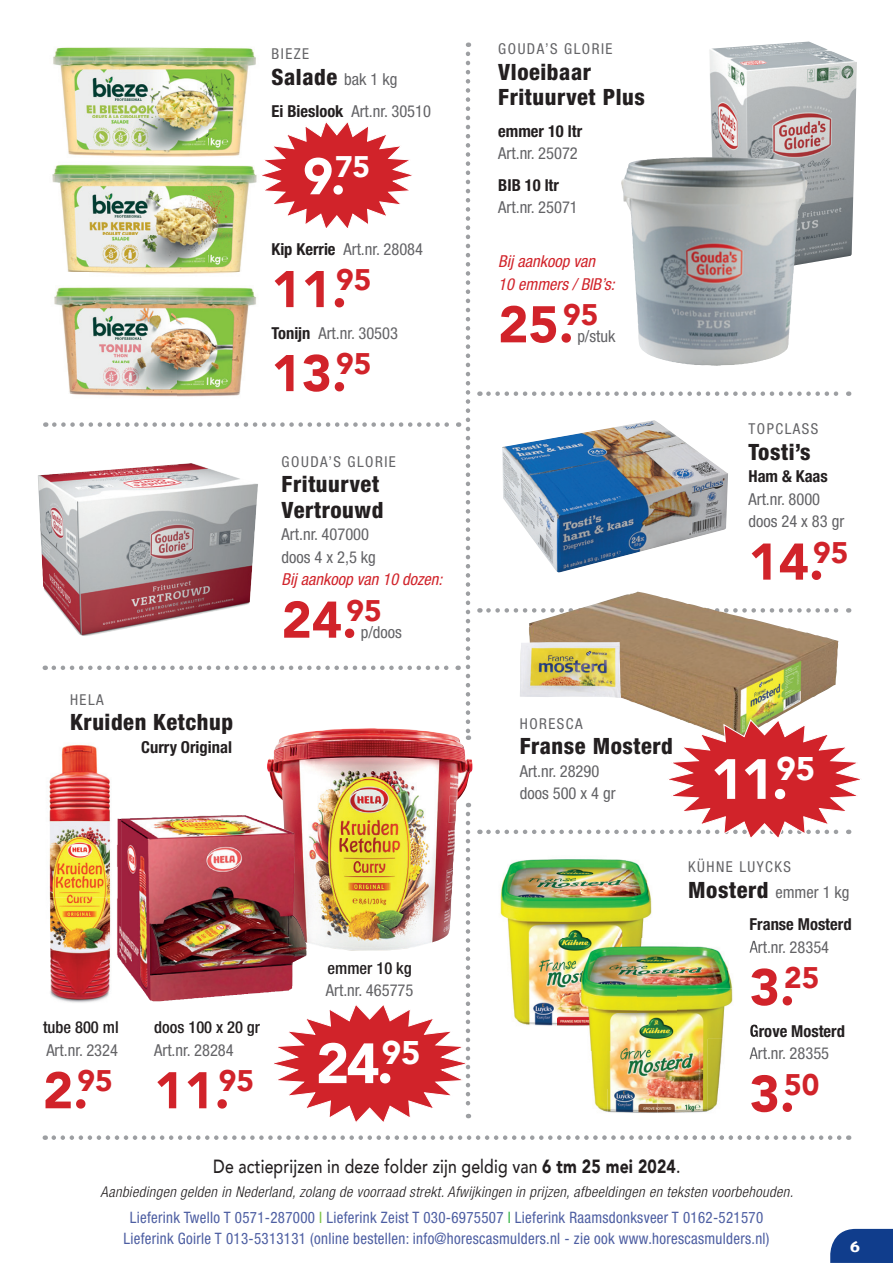
<style>
.page{position:relative;width:893px;height:1263px;background:#fff}
.page>*{position:absolute;margin:0;border:0;box-sizing:border-box;transform-origin:0 0}
.t1{font:900 56.1px "Avenir";color:#fff}
.t2{font:900 51px "Avenir";color:#d1232a}
.t3{font:900 51px "Avenir";color:#fff}
.t4{font:800 condensed 22.5px/25.5px "Helvetica Neue LT Pro";letter-spacing:.025em;color:#231f20}
.t5{font:500 19.05px "Avenir";letter-spacing:.01em;color:#231f20;scale:.83 1}
.t6{font:condensed 16.5px/22.5px "Helvetica Neue LT Pro";color:#636366}
.t7{font:700 condensed 16.5px "Helvetica Neue LT Pro";color:#231f20}
.t8{font:italic condensed 16.5px/22.5px "Helvetica Neue LT Pro";color:#d1232a}
.t9{font:500 condensed 16.5px "Helvetica Neue LT Pro";color:#231f20}
.t10{font:condensed 15.75px/21px "Helvetica Neue LT Pro";letter-spacing:.02em;color:#4d5ea2;text-align:center;scale:.95 1}
.t11{font:condensed 15px "Helvetica Neue LT Pro";letter-spacing:.1em;color:#636366}
.t12{font:900 15px "Signa Normal";color:#fff}
.t13{font:italic 300 condensed 14.85px "Helvetica Neue LT Pro";letter-spacing:.025em;color:#231f20}
.s1{font-weight:400;font-size:16.5px;color:#636366}
.s2{font-weight:700;color:#231f20}
.s3{font-weight:800;font-size:22.5px;color:#231f20}
.s4{font-weight:900}
.s5{color:#79c142}
.s6{color:#3ab54a}
</style>
<div class="page">
<svg style="left:830px;top:1229px;width:63px;height:34px;background:#1f4993"></svg>
<img style="left:55px;top:47px;width:199px;height:7px">
<img style="left:49px;top:778px;width:3px;height:66px">
<img style="left:49px;top:844px;width:3px;height:106px">
<img style="left:50px;top:950px;width:2px;height:46px">
<img style="left:38px;top:474px;width:14px;height:126px">
<img style="left:709px;top:42px;width:129px;height:12px">
<img style="left:52px;top:54px;width:809px;height:1086px">
<p class="t11" style="left:70px;top:691px;width:35px">HELA</p>
<h3 class="t4" style="left:70px;top:709px;width:165px">Kruiden Ketchup</h3>
<p class="t7" style="left:141px;top:737px;width:92px">Curry Original</p>
<p class="t11" style="left:271px;top:46px;width:39px">BIEZE</p>
<h3 class="t4" style="left:271px;top:64px;width:127px">Salade <span class="s1">bak 1 kg</span></h3>
<p class="t6" style="left:271px;top:99px;width:161px"><span class="s2">Ei Bieslook</span> Art.nr. 30510</p>
<h2 class="t3" style="left:303px;top:133px;width:69px">9.<sup>75</sup></h2>
<p class="t6" style="left:271px;top:237px;width:153px"><span class="s2">Kip Kerrie</span> Art.nr. 28084</p>
<h2 class="t2" style="left:271px;top:246px;width:101px">11.<sup>95</sup></h2>
<p class="t6" style="left:271px;top:321px;width:128px"><span class="s2">Tonijn</span> Art.nr. 30503</p>
<h2 class="t2" style="left:271px;top:330px;width:101px">13.<sup>95</sup></h2>
<p class="t11" style="left:282px;top:453px;width:116px">GOUDA’S GLORIE</p>
<h3 class="t4" style="left:282px;top:471px;width:103px">Frituurvet<br>Vertrouwd</h3>
<p class="t6" style="left:282px;top:523px;width:96px">Art.nr. 407000 doos 4 x 2,5 kg</p>
<p class="t8" style="left:282px;top:568px;width:162px">Bij aankoop van 10 dozen:</p>
<h2 class="t2" style="left:282px;top:576px;width:101px">24.<sup>95</sup></h2>
<p class="t6" style="left:361px;top:620px;width:43px">p/doos</p>
<p class="t11" style="left:498px;top:40px;width:116px">GOUDA’S GLORIE</p>
<h3 class="t4" style="left:498px;top:59px;width:148px">Vloeibaar<br>Frituurvet Plus</h3>
<p class="t7" style="left:498px;top:121px;width:85px">emmer 10 ltr</p>
<p class="t6" style="left:498px;top:142px;width:81px">Art.nr. 25072</p>
<p class="t7" style="left:498px;top:175px;width:62px">BIB 10 ltr</p>
<p class="t6" style="left:498px;top:196px;width:81px">Art.nr. 25071</p>
<p class="t8" style="left:498px;top:251px;width:118px">Bij aankoop van<br>10 emmers / BIB’s:</p>
<h2 class="t2" style="left:498px;top:281px;width:101px">25.<sup>95</sup></h2>
<p class="t6" style="left:577px;top:325px;width:40px">p/stuk</p>
<p class="t11" style="left:748px;top:420px;width:71px">TOPCLASS</p>
<h3 class="t4" style="left:748px;top:438px;width:64px">Tosti’s</h3>
<p class="t7" style="left:748px;top:466px;width:81px">Ham &amp; Kaas</p>
<p class="t6" style="left:748px;top:487px;width:97px">Art.nr. 8000 doos 24 x 83 gr</p>
<h2 class="t2" style="left:748px;top:518px;width:101px">14.<sup>95</sup></h2>
<p class="t11" style="left:520px;top:714px;width:64px">HORESCA</p>
<h3 class="t4" style="left:520px;top:733px;width:155px">Franse Mosterd</h3>
<p class="t6" style="left:520px;top:759px;width:97px">Art.nr. 28290 doos 500 x 4 gr</p>
<h1 class="t1" style="left:711px;top:731px;width:106px">11.<sup>95</sup></h1>
<p class="t9" style="left:43px;top:1017px;width:77px">tube 800 ml</p>
<p class="t6" style="left:46px;top:1038px;width:73px">Art.nr. 2324</p>
<h2 class="t2" style="left:43px;top:1047px;width:71px">2.<sup>95</sup></h2>
<p class="t9" style="left:154px;top:1017px;width:107px">doos 100 x 20 gr</p>
<p class="t6" style="left:154px;top:1038px;width:81px">Art.nr. 28284</p>
<h2 class="t2" style="left:154px;top:1047px;width:101px">11.<sup>95</sup></h2>
<p class="t9" style="left:328px;top:958px;width:86px">emmer 10 kg</p>
<p class="t6" style="left:326px;top:979px;width:89px">Art.nr. 465775</p>
<h1 class="t1" style="left:316px;top:1015px;width:106px">24.<sup>95</sup></h1>
<p class="t11" style="left:688px;top:858px;width:104px">KÜHNE LUYCKS</p>
<p class="t6" style="left:688px;top:880px;width:163px"><span class="s3">Mosterd</span> emmer 1 kg</p>
<p class="t7" style="left:750px;top:914px;width:103px">Franse Mosterd</p>
<p class="t6" style="left:750px;top:935px;width:81px">Art.nr. 28354</p>
<h2 class="t2" style="left:750px;top:944px;width:71px">3.<sup>25</sup></h2>
<p class="t7" style="left:750px;top:1021px;width:97px">Grove Mosterd</p>
<p class="t6" style="left:750px;top:1042px;width:81px">Art.nr. 28355</p>
<h2 class="t2" style="left:750px;top:1050px;width:71px">3.<sup>50</sup></h2>
<p class="t5" style="left:213px;top:1150px;width:564px">De actieprijzen in deze folder zijn geldig van <span class="s4">6 tm 25 mei 2024</span>.</p>
<p class="t13" style="left:101px;top:1183px;width:694px">Aanbiedingen gelden in Nederland, zolang de voorraad strekt. Afwijkingen in prijzen, afbeeldingen en teksten voorbehouden.</p>
<p class="t10" style="left:123px;top:1207px;width:682px">Lieferink Twello T 0571-287000 <span class="s5">I</span> Lieferink Zeist T 030-6975507 <span class="s6">I</span> Lieferink Raamsdonksveer T 0162-521570<br>Lieferink Goirle T 013-5313131 (online bestellen: info@horescasmulders.nl - zie ook www.horescasmulders.nl)</p>
<p class="t12" style="left:850px;top:1237px;width:12px">6</p>
</div>
